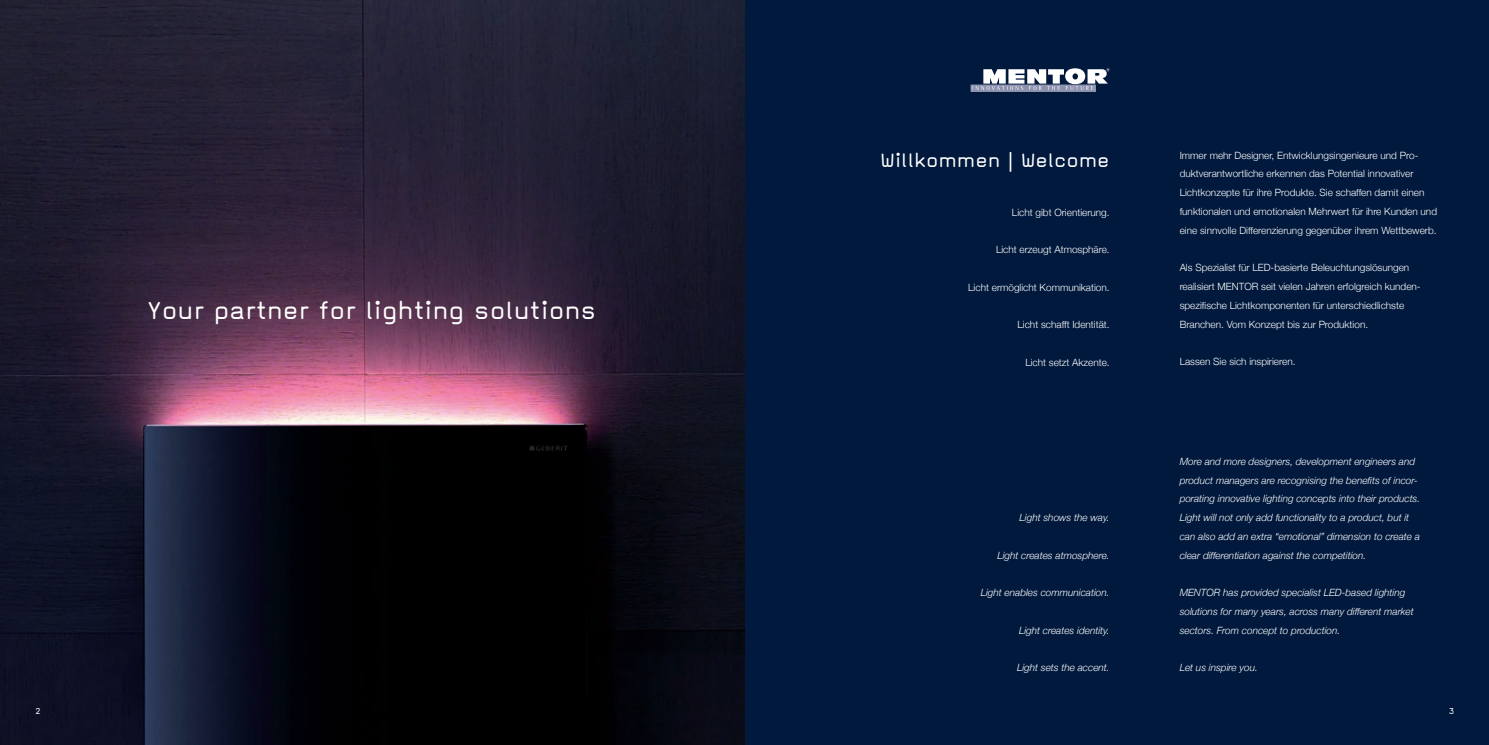
<style>
.page{position:relative;width:1489px;height:745px;background:#fff}
.page>*{position:absolute;margin:0;border:0;box-sizing:border-box;transform-origin:0 0}
.t1{font:28.75px "Magda Clean";color:#fff}
.t2{font:22.5px "Magda Clean";color:#fff}
.t3{font:300 10px/18.8px "Helvetica Neue";color:#fff}
.t4{font:italic 300 10px/18.8px "Helvetica Neue";color:#fff}
.t5{font:10px "Magda Clean";color:#fff}
</style>
<div class="page">
<div style="left:0;top:0;width:1488px;height:744px;background:#00193d"></div>
<img style="left:0;top:0;width:744px;height:744px">
<div style="left:970px;top:85px;width:125px;height:6px;border:1px solid #8d93af"></div>
<svg style="left:971px;top:68px;width:138px;height:22px"></svg>
<h1 class="t1" style="left:147px;top:295px;width:451px">Your partner for lighting solutions</h1>
<h2 class="t2" style="left:880px;top:148px;width:230px">Willkommen | Welcome</h2>
<p class="t3" style="left:1179px;top:145px;width:259px">Immer mehr Designer, Entwicklungsingenieure und Pro&shy;duktverantwortliche erkennen das Potential innovativer Lichtkonzepte für ihre Produkte. Sie schaffen damit einen funktionalen und emotionalen Mehrwert für ihre Kunden und eine sinnvolle Differenzierung gegenüber ihrem Wettbewerb.</p>
<p class="t3" style="left:1179px;top:258px;width:242px">Als Spezialist für LED-basierte Beleuchtungslösungen realisiert MENTOR seit vielen Jahren erfolgreich kunden&shy;spezifische Lichtkomponenten für unterschiedlichste Branchen. Vom Konzept bis zur Produktion.</p>
<p class="t3" style="left:1179px;top:352px;width:117px">Lassen Sie sich inspirieren.</p>
<p class="t3" style="left:1011px;top:202px;width:99px">Licht gibt Orientierung.</p>
<p class="t3" style="left:996px;top:240px;width:115px">Licht erzeugt Atmosphäre.</p>
<p class="t3" style="left:968px;top:277px;width:143px">Licht ermöglicht Kommunikation.</p>
<p class="t3" style="left:1017px;top:315px;width:94px">Licht schafft Identität.</p>
<p class="t3" style="left:1025px;top:352px;width:86px">Licht setzt Akzente.</p>
<p class="t4" style="left:1019px;top:508px;width:92px">Light shows the way.</p>
<p class="t4" style="left:997px;top:545px;width:114px">Light creates atmosphere.</p>
<p class="t4" style="left:980px;top:583px;width:130px">Light enables communication.</p>
<p class="t4" style="left:1018px;top:620px;width:92px">Light creates identity.</p>
<p class="t4" style="left:1016px;top:658px;width:94px">Light sets the accent.</p>
<p class="t4" style="left:1179px;top:451px;width:242px">More and more designers, development engineers and product managers are recognising the benefits of incor&shy;porating innovative lighting concepts into their products.<br>Light will not only add functionality to a product, but it can also add an extra “emotional” dimension to create a clear differentiation against the competition.</p>
<p class="t4" style="left:1179px;top:582px;width:235px">MENTOR has provided specialist LED-based lighting solutions for many years, across many different market sectors. From concept to production.</p>
<p class="t4" style="left:1179px;top:657px;width:80px">Let us inspire you.</p>
<p class="t5" style="left:35px;top:705px;width:7px">2</p>
<p class="t5" style="left:1448px;top:705px;width:7px">3</p>
</div>
